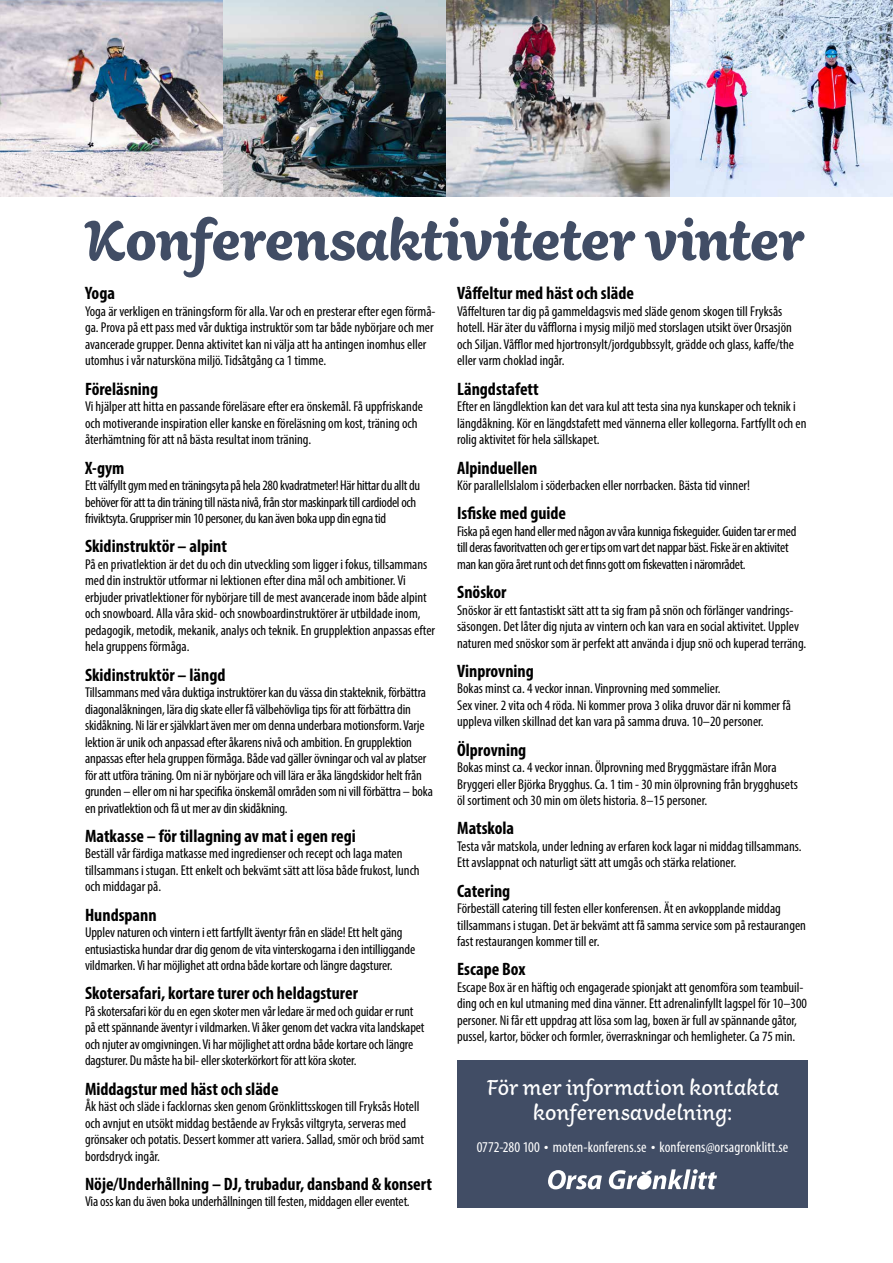
<style>
.page{position:relative;width:893px;height:1263px;background:#fff}
.page>*{position:absolute;margin:0;border:0;box-sizing:border-box;transform-origin:0 0}
.t1{font:700 90px "Aisha Latin";letter-spacing:-.01em;color:#414d65}
.t2{font:34.5px/25.5px "Aisha Latin";letter-spacing:-.005em;color:#fff;text-align:center}
.t3{font:700 condensed 18px "Myriad Pro";color:#000}
.t4{font:condensed 15px "Myriad Pro";letter-spacing:.005em;color:#fff}
.t5{font:condensed 14.25px/16.5px "Myriad Pro";color:#000}
.t6{font:condensed 14.25px/16.5px "Myriad Pro";letter-spacing:-.02em;color:#000}
</style>
<div class="page">
<img style="left:0;top:0;width:893px;height:196px">
<div style="left:457px;top:1060px;width:351px;height:147px;background:#414d65"></div>
<svg style="left:548px;top:1170px;width:54px;height:19px"></svg>
<svg style="left:609px;top:1169px;width:108px;height:20px"></svg>
<h1 class="t1" style="left:82px;top:177px;width:724px">Konferensaktiviteter vinter</h1>
<p class="t3" style="left:85px;top:282px;width:31px">Yoga</p>
<p class="t5" style="left:85px;top:303px;width:352px">Yoga är verkligen en träningsform för alla. Var och en presterar efter egen förmå&shy;ga. Prova på ett pass med vår duktiga instruktör som tar både nybörjare och mer avancerade grupper. Denna aktivitet kan ni välja att ha antingen inomhus eller utomhus i vår natursköna miljö. Tidsåtgång ca 1 timme.</p>
<p class="t3" style="left:85px;top:377px;width:75px">Föreläsning</p>
<p class="t5" style="left:85px;top:398px;width:339px">Vi hjälper att hitta en passande föreläsare efter era önskemål. Få uppfriskande och motiverande inspiration eller kanske en föreläsning om kost, träning och återhämtning för att nå bästa resultat inom träning.</p>
<p class="t3" style="left:85px;top:456px;width:41px">X-gym</p>
<p class="t6" style="left:85px;top:477px;width:337px">Ett välfyllt gym med en träningsyta på hela 280 kvadratmeter! Här hittar du allt du behöver för att ta din träning till nästa nivå, från stor maskinpark till cardiodel och friviktsyta. Gruppriser min 10 personer, du kan även boka upp din egna tid</p>
<p class="t3" style="left:85px;top:535px;width:143px">Skidinstruktör – alpint</p>
<p class="t5" style="left:85px;top:556px;width:351px">På en privatlektion är det du och din utveckling som ligger i fokus, tillsammans med din instruktör utformar ni lektionen efter dina mål och ambitioner. Vi erbjuder privatlektioner för nybörjare till de mest avancerade inom både alpint och snowboard. Alla våra skid- och snowboardinstruktörer är utbildade inom, pedagogik, metodik, mekanik, analys och teknik. En grupplektion anpassas efter hela gruppens förmåga.</p>
<p class="t3" style="left:85px;top:663px;width:142px">Skidinstruktör – längd</p>
<p class="t5" style="left:85px;top:684px;width:349px">Tillsammans med våra duktiga instruktörer kan du vässa din stakteknik, förbättra diagonalåkningen, lära dig skate eller få välbehövliga tips för att förbättra din skidåkning. Ni lär er självklart även mer om denna underbara motionsform. Varje lektion är unik och anpassad efter åkarens nivå och ambition. En grupplektion anpassas efter hela gruppen förmåga. Både vad gäller övningar och val av platser för att utföra träning. Om ni är nybörjare och vill lära er åka längdskidor helt från grunden – eller om ni har specifika önskemål områden som ni vill förbättra – boka en privatlektion och få ut mer av din skidåkning.</p>
<p class="t3" style="left:85px;top:824px;width:272px">Matkasse – för tillagning av mat i egen regi</p>
<p class="t5" style="left:85px;top:845px;width:336px">Beställ vår färdiga matkasse med ingredienser och recept och laga maten tillsammans i stugan. Ett enkelt och bekvämt sätt att lösa både frukost, lunch och middagar på.</p>
<p class="t3" style="left:85px;top:903px;width:73px">Hundspann</p>
<p class="t5" style="left:85px;top:924px;width:332px">Upplev naturen och vintern i ett fartfyllt äventyr från en släde! Ett helt gäng entusiastiska hundar drar dig genom de vita vinterskogarna i den intilliggande vildmarken. Vi har möjlighet att ordna både kortare och längre dagsturer.</p>
<p class="t3" style="left:85px;top:982px;width:274px">Skotersafari, kortare turer och heldagsturer</p>
<p class="t5" style="left:85px;top:1003px;width:341px">På skotersafari kör du en egen skoter men vår ledare är med och guidar er runt på ett spännande äventyr i vildmarken. Vi åker genom det vackra vita landskapet och njuter av omgivningen. Vi har möjlighet att ordna både kortare och längre dagsturer. Du måste ha bil- eller skoterkörkort för att köra skoter.</p>
<p class="t3" style="left:85px;top:1077px;width:195px">Middagstur med häst och släde</p>
<p class="t5" style="left:85px;top:1098px;width:340px">Åk häst och släde i facklornas sken genom Grönklittsskogen till Fryksås Hotell och avnjut en utsökt middag bestående av Fryksås viltgryta, serveras med grönsaker och potatis. Dessert kommer att variera. Sallad, smör och bröd samt bordsdryck ingår.</p>
<p class="t3" style="left:85px;top:1173px;width:348px">Nöje/Underhållning – DJ, trubadur, dansband &amp; konsert</p>
<p class="t5" style="left:85px;top:1193px;width:326px">Via oss kan du även boka underhållningen till festen, middagen eller eventet.</p>
<p class="t3" style="left:457px;top:282px;width:178px">Våffeltur med häst och släde</p>
<p class="t5" style="left:457px;top:303px;width:338px">Våffelturen tar dig på gammeldagsvis med släde genom skogen till Fryksås hotell. Här äter du våfflorna i mysig miljö med storslagen utsikt över Orsasjön och Siljan. Våfflor med hjortronsylt/jordgubbssylt, grädde och glass, kaffe/the eller varm choklad ingår.</p>
<p class="t3" style="left:457px;top:377px;width:83px">Längdstafett</p>
<p class="t5" style="left:457px;top:398px;width:351px">Efter en längdlektion kan det vara kul att testa sina nya kunskaper och teknik i längdåkning. Kör en längdstafett med vännerna eller kollegorna. Fartfyllt och en rolig aktivitet för hela sällskapet.</p>
<p class="t3" style="left:457px;top:456px;width:82px">Alpinduellen</p>
<p class="t5" style="left:457px;top:477px;width:294px">Kör parallellslalom i söderbacken eller norrbacken. Bästa tid vinner!</p>
<p class="t3" style="left:457px;top:502px;width:111px">Isfiske med guide</p>
<p class="t6" style="left:457px;top:523px;width:341px">Fiska på egen hand eller med någon av våra kunniga fiskeguider. Guiden tar er med till deras favoritvatten och ger er tips om vart det nappar bäst. Fiske är en aktivitet man kan göra året runt och det finns gott om fiskevatten i närområdet.</p>
<p class="t3" style="left:457px;top:581px;width:51px">Snöskor</p>
<p class="t5" style="left:457px;top:601px;width:351px">Snöskor är ett fantastiskt sätt att ta sig fram på snön och förlänger vandrings&shy;säsongen. Det låter dig njuta av vintern och kan vara en social aktivitet. Upplev naturen med snöskor som är perfekt att använda i djup snö och kuperad terräng.</p>
<p class="t3" style="left:457px;top:659px;width:78px">Vinprovning</p>
<p class="t5" style="left:457px;top:680px;width:335px">Bokas minst ca. 4 veckor innan. Vinprovning med sommelier.<br>Sex viner. 2 vita och 4 röda. Ni kommer prova 3 olika druvor där ni kommer få uppleva vilken skillnad det kan vara på samma druva. 10–20 personer.</p>
<p class="t3" style="left:457px;top:738px;width:71px">Ölprovning</p>
<p class="t5" style="left:457px;top:759px;width:342px">Bokas minst ca. 4 veckor innan. Ölprovning med Bryggmästare ifrån Mora<br>Bryggeri eller Björka Brygghus. Ca. 1 tim - 30 min ölprovning från brygghusets öl sortiment och 30 min om ölets historia. 8–15 personer.</p>
<p class="t3" style="left:457px;top:817px;width:59px">Matskola</p>
<p class="t5" style="left:457px;top:838px;width:346px">Testa vår matskola, under ledning av erfaren kock lagar ni middag tillsammans.<br>Ett avslappnat och naturligt sätt att umgås och stärka relationer.</p>
<p class="t3" style="left:457px;top:879px;width:55px">Catering</p>
<p class="t5" style="left:457px;top:900px;width:350px">Förbeställ catering till festen eller konferensen. Ät en avkopplande middag tillsammans i stugan. Det är bekvämt att få samma service som på restaurangen fast restaurangen kommer till er.</p>
<p class="t3" style="left:457px;top:958px;width:70px">Escape Box</p>
<p class="t5" style="left:457px;top:979px;width:351px">Escape Box är en häftig och engagerade spionjakt att genomföra som teambuil&shy;ding och en kul utmaning med dina vänner. Ett adrenalinfyllt lagspel för 10–300 personer. Ni får ett uppdrag att lösa som lag, boxen är full av spännande gåtor, pussel, kartor, böcker och formler, överraskningar och hemligheter. Ca 75 min.</p>
<h2 class="t2" style="left:486px;top:1070px;width:294px">För mer information kontakta konferensavdelning:</h2>
<p class="t4" style="left:477px;top:1138px;width:313px">0772-280 100 ● moten-konferens.se ● konferens@orsagronklitt.se</p>
</div>
